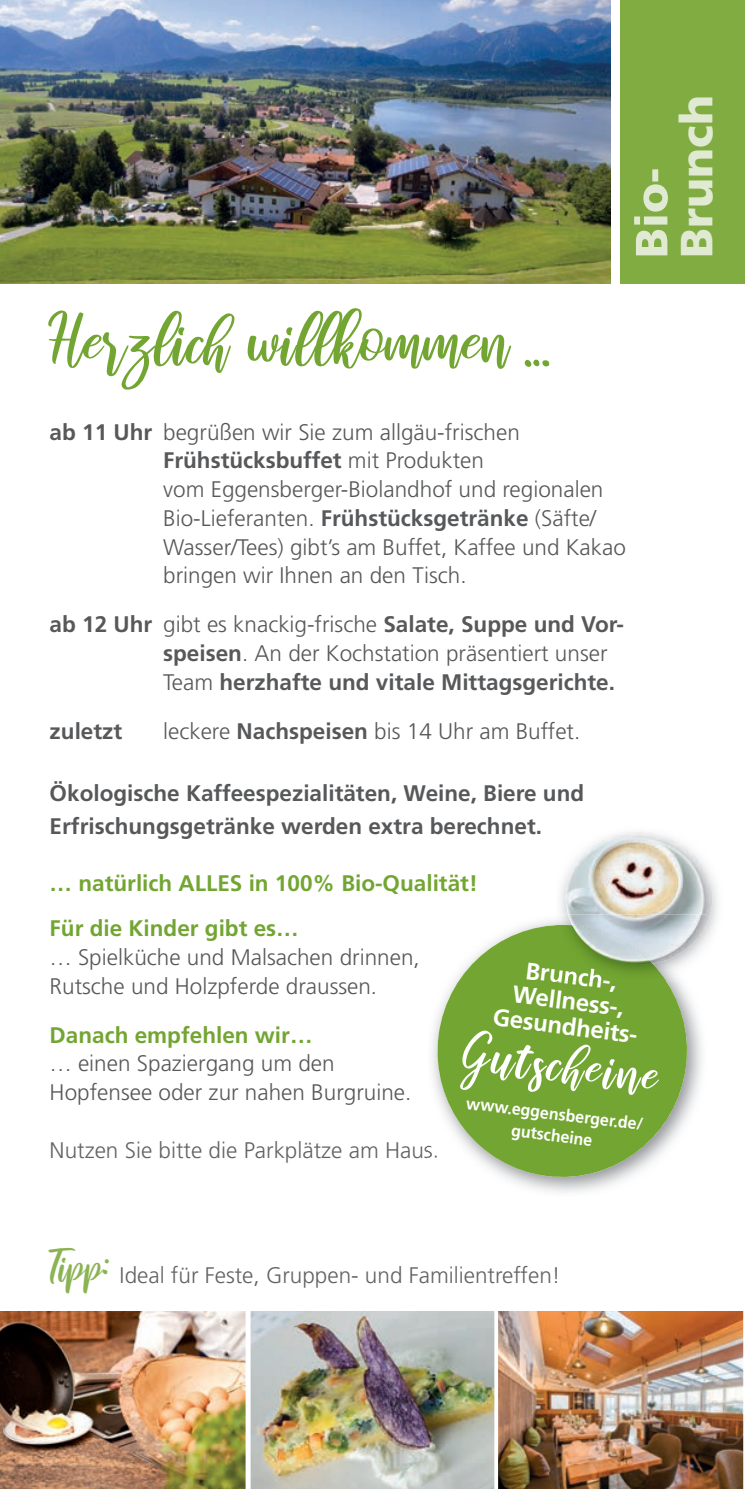
<style>
.page{position:relative;width:745px;height:1489px;background:#fff}
.page>*{position:absolute;margin:0;border:0;box-sizing:border-box;transform-origin:0 0}
.t1{font:67.5px "raustila";letter-spacing:.015em;color:#73a532}
.t2{font:54px "raustila";color:#fff}
.t3{font:900 45px "Frutiger";color:#e0ead2}
.t4{font:700 24px/25.2px "Frutiger";color:#fff;text-align:center}
.t5{font:300 22.5px/28.8px "Frutiger";color:#57585a}
.t6{font:700 22.5px/28.8px "Frutiger";color:#57585a}
.t7{font:300 22.5px "Frutiger";color:#636366}
.t8{font:700 22.5px/45px "Frutiger";color:#73a532}
.t9{font:700 16.75px/21.5px "Frutiger";color:#fff;text-align:center;scale:.95 1}
.s1{font-weight:700}
.s2{font-weight:300}
.s3{font-family:"raustila";font-weight:400;font-size:42.5px;color:#8bb354}
</style>
<div class="page">
<img style="left:250px;top:1311px;width:492px;height:177px">
<img style="left:427px;top:1145px;width:3px;height:13px">
<svg style="left:430px;top:917px;width:264px;height:267px;fill:#73a532"></svg>
<img style="left:560px;top:876px;width:158px;height:65px">
<img style="left:554px;top:914px;width:152px;height:67px">
<img style="left:554px;top:925px;width:111px;height:56px">
<img style="left:554px;top:964px;width:63px;height:17px">
<img style="left:565px;top:832px;width:146px;height:91px">
<img style="left:567px;top:914px;width:131px;height:49px">
<img style="left:573px;top:928px;width:66px;height:36px">
<img style="left:0;top:0;width:609px;height:283px">
<img style="left:0;top:1311px;width:245px;height:177px">
<div style="left:620px;top:0;width:124px;height:283px;background:#80ac41"></div>
<svg style="left:245px;top:1311px;width:1px;height:177px"></svg>
<svg style="left:494px;top:1311px;width:4px;height:177px"></svg>
<svg style="left:634px;top:169px;width:33px;height:86px"></svg>
<h3 class="t3" style="left:669px;top:258px;width:164px;rotate:-90deg">Brunch</h3>
<h1 class="t1" style="left:50px;top:304px;width:501px">Herzlich willkommen …</h1>
<p class="t5" style="left:163px;top:417px;width:464px;text-indent:-113px"><span class="s1">ab 11 Uhr</span> begrüßen wir Sie zum allgäu-frischen <span class="s1">Frühstücksbuffet</span> mit Produkten<br>vom Eggensberger-Biolandhof und regionalen Bio-Lieferanten. <span class="s1">Frühstücksgetränke</span> (Säfte/ Wasser/Tees) gibt’s am Buffet, Kaffee und Kakao bringen wir Ihnen an den Tisch.</p>
<p class="t6" style="left:163px;top:610px;width:462px;text-indent:-113px">ab 12 Uhr <span class="s2">gibt es knackig-frische</span> Salate, Suppe und Vor&shy;speisen<span class="s2">. An der Kochstation präsentiert unser<br>Team</span> herzhafte und vitale Mittagsgerichte.</p>
<p class="t6" style="left:50px;top:716px;width:74px">zuletzt</p>
<p class="t5" style="left:163px;top:716px;width:418px">leckere <span class="s1">Nachspeisen</span> bis 14 Uhr am Buffet.</p>
<p class="t6" style="left:50px;top:776px;width:535px;line-height:32.5px">Ökologische Kaffeespezialitäten, Weine, Biere und<br>Erfrischungsgetränke werden extra berechnet.</p>
<p class="t8" style="left:50px;top:860px;width:429px">… natürlich ALLES in 100% Bio-Qualität!<br>Für die Kinder gibt es…</p>
<p class="t5" style="left:50px;top:942px;width:371px">… Spielküche und Malsachen drinnen,<br>Rutsche und Holzpferde draussen.</p>
<p class="t8" style="left:50px;top:1011px;width:264px">Danach empfehlen wir…</p>
<p class="t5" style="left:50px;top:1049px;width:363px">… einen Spaziergang um den<br>Hopfensee oder zur nahen Burgruine.</p>
<p class="t7" style="left:50px;top:1136px;width:390px">Nutzen Sie bitte die Parkplätze am Haus.</p>
<p class="t4" style="left:500px;top:954px;width:151px;rotate:7deg">Brunch-,<br>Wellness-,<br>Gesundheits-</p>
<h2 class="t2" style="left:467px;top:1023px;width:197px;rotate:7deg">Gutscheine</h2>
<p class="t9" style="left:467px;top:1091px;width:189px;rotate:7deg">www.eggensberger.de/ gutscheine</p>
<p class="t7" style="left:50px;top:1262px;width:512px"><span class="s3">Tipp:</span> Ideal für Feste, Gruppen- und Familientreffen!</p>
</div>
